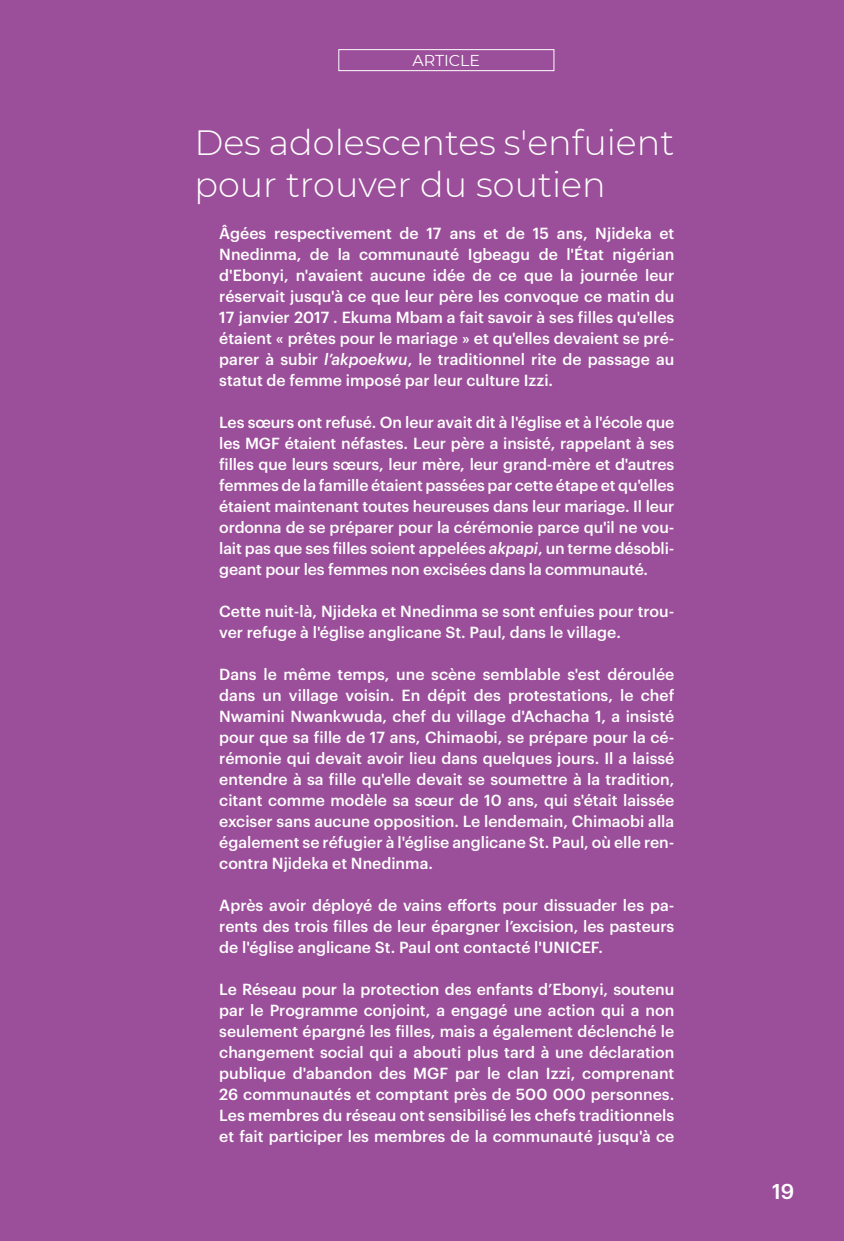
<style>
.page{position:relative;width:844px;height:1241px;background:#fff}
.page>*{position:absolute;margin:0;border:0;box-sizing:border-box;transform-origin:0 0}
.t1{font:300 35px/42px "Montserrat";color:#fff}
.t2{font:500 21px "Graphik";color:#fff}
.t3{font:500 15.75px/21px "Graphik";color:#fff;text-align:justify}
.t4{font:15.75px "Montserrat";color:#fff}
.s1{font-style:italic}
</style>
<div class="page">
<div style="left:0;top:0;width:843px;height:1240px;background:#9b4e99"></div>
<div style="left:338px;top:49px;width:216px;height:22px;border:1px solid #fff"></div>
<p class="t4" style="left:412px;top:49px;width:69px">ARTICLE</p>
<h1 class="t1" style="left:194px;top:120px;width:481px">Des adolescentes s'enfuient pour trouver du soutien</h1>
<p class="t3" style="left:219px;top:221px;width:456px">Âgées respectivement de 17 ans et de 15 ans, Njideka et Nnedinma, de la communauté Igbeagu de l'État nigérian d'Ebonyi, n'avaient aucune idée de ce que la journée leur réservait jusqu'à ce que leur père les convoque ce matin du 17 janvier 2017 . Ekuma Mbam a fait savoir à ses filles qu'elles étaient « prêtes pour le mariage » et qu'elles devaient se pré&shy;parer à subir <span class="s1">l’akpoekwu</span>, le traditionnel rite de passage au statut de femme imposé par leur culture Izzi.</p>
<p class="t3" style="left:219px;top:410px;width:456px">Les sœurs ont refusé. On leur avait dit à l'église et à l'école que les MGF étaient néfastes. Leur père a insisté, rappelant à ses filles que leurs sœurs, leur mère, leur grand-mère et d'autres femmes de la famille étaient passées par cette étape et qu'elles étaient maintenant toutes heureuses dans leur mariage. Il leur ordonna de se préparer pour la cérémonie parce qu'il ne vou&shy;lait pas que ses filles soient appelées <span class="s1">akpapi</span>, un terme désobli&shy;geant pour les femmes non excisées dans la communauté.</p>
<p class="t3" style="left:219px;top:599px;width:456px">Cette nuit-là, Njideka et Nnedinma se sont enfuies pour trou&shy;ver refuge à l'église anglicane St. Paul, dans le village.</p>
<p class="t3" style="left:219px;top:662px;width:456px">Dans le même temps, une scène semblable s'est déroulée dans un village voisin. En dépit des protestations, le chef Nwamini Nwankwuda, chef du village d'Achacha 1, a insisté pour que sa fille de 17 ans, Chimaobi, se prépare pour la cé&shy;rémonie qui devait avoir lieu dans quelques jours. Il a laissé entendre à sa fille qu'elle devait se soumettre à la tradition, citant comme modèle sa sœur de 10 ans, qui s'était laissée exciser sans aucune opposition. Le lendemain, Chimaobi alla également se réfugier à l'église anglicane St. Paul, où elle ren&shy;contra Njideka et Nnedinma.</p>
<p class="t3" style="left:219px;top:893px;width:456px">Après avoir déployé de vains efforts pour dissuader les pa&shy;rents des trois filles de leur épargner l’excision, les pasteurs de l'église anglicane St. Paul ont contacté l'UNICEF.</p>
<p class="t3" style="left:219px;top:977px;width:456px">Le Réseau pour la protection des enfants d’Ebonyi, soutenu par le Programme conjoint, a engagé une action qui a non seulement épargné les filles, mais a également déclenché le changement social qui a abouti plus tard à une déclaration publique d'abandon des MGF par le clan Izzi, comprenant 26 communautés et comptant près de 500 000 personnes.<br>Les membres du réseau ont sensibilisé les chefs traditionnels et fait participer les membres de la communauté jusqu'à ce</p>
<h2 class="t2" style="left:772px;top:1175px;width:24px">19</h2>
</div>
